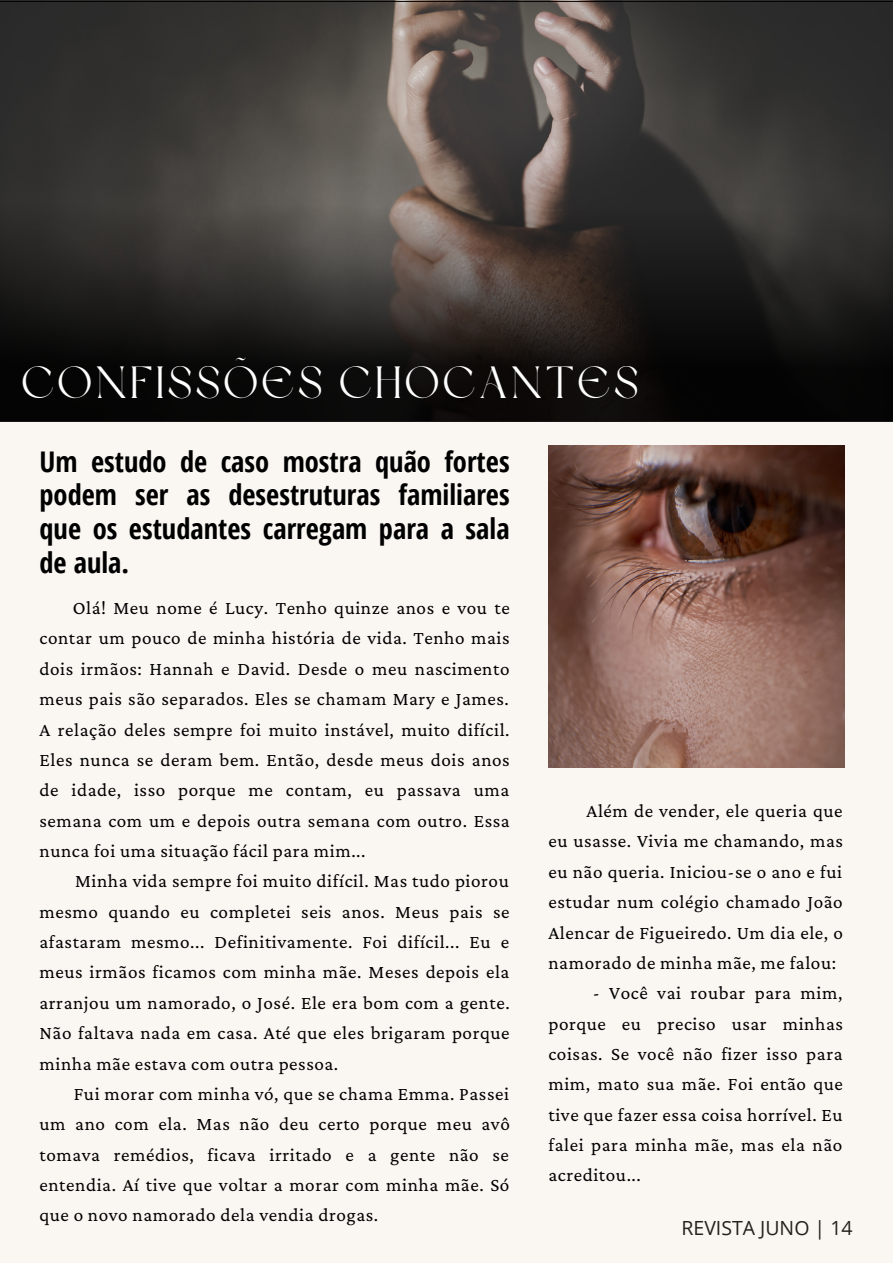
<style>
.page{position:relative;width:893px;height:1264px;background:#fff}
.page>*{position:absolute;margin:0;border:0;box-sizing:border-box;transform-origin:0 0}
.t1{font:45px "Dream Avenue";letter-spacing:.075em;color:#fff}
.t2{font:700 28.5px/33.8px "Open Sans Condensed";color:#000;text-align:justify}
.t3{font:19.5px "Open Sans";color:#24201b}
.t4{font:19.2px/30.3px "Crimson Pro";letter-spacing:.03em;color:#000;text-align:justify}
</style>
<div class="page">
<div style="left:0;top:0;width:892px;height:1262px;background:#faf7f3"></div>
<img style="left:548px;top:445px;width:296px;height:322px">
<svg style="left:0;top:2px;width:892px;height:419px;background:#34312e"></svg>
<h1 class="t1" style="left:21px;top:364px;width:618px">CONFISSÕES CHOCANTES</h1>
<h2 class="t2" style="left:39px;top:444px;width:471px">Um estudo de caso mostra quão fortes podem ser as desestruturas familiares que os estudantes carregam para a sala de aula.</h2>
<p class="t4" style="left:39px;top:592px;width:472px;text-indent:33px">Olá! Meu nome é Lucy. Tenho quinze anos e vou te contar um pouco de minha história de vida. Tenho mais dois irmãos: Hannah e David. Desde o meu nascimento meus pais são separados. Eles se chamam Mary e James.<br>A relação deles sempre foi muito instável, muito difícil.<br>Eles nunca se deram bem. Então, desde meus dois anos de idade, isso porque me contam, eu passava uma semana com um e depois outra semana com outro. Essa nunca foi uma situação fácil para mim...</p>
<p class="t4" style="left:39px;top:865px;width:471px;text-indent:36px">Minha vida sempre foi muito difícil. Mas tudo piorou mesmo quando eu completei seis anos. Meus pais se afastaram mesmo... Definitivamente. Foi difícil... Eu e meus irmãos ficamos com minha mãe. Meses depois ela arranjou um namorado, o José. Ele era bom com a gente.<br>Não faltava nada em casa. Até que eles brigaram porque minha mãe estava com outra pessoa.</p>
<p class="t4" style="left:39px;top:1078px;width:472px;text-indent:34px">Fui morar com minha vó, que se chama Emma. Passei um ano com ela. Mas não deu certo porque meu avô tomava remédios, ficava irritado e a gente não se entendia. Aí tive que voltar a morar com minha mãe. Só que o novo namorado dela vendia drogas.</p>
<p class="t4" style="left:548px;top:795px;width:296px;text-indent:38px">Além de vender, ele queria que eu usasse. Vivia me chamando, mas eu não queria. Iniciou-se o ano e fui estudar num colégio chamado João Alencar de Figueiredo. Um dia ele, o namorado de minha mãe, me falou:</p>
<p class="t4" style="left:548px;top:977px;width:296px;text-indent:44px">- Você vai roubar para mim, porque eu preciso usar minhas coisas. Se você não fizer isso para mim, mato sua mãe. Foi então que tive que fazer essa coisa horrível. Eu falei para minha mãe, mas ela não acreditou...</p>
<p class="t3" style="left:681px;top:1214px;width:173px">REVISTA JUNO | 14</p>
</div>
